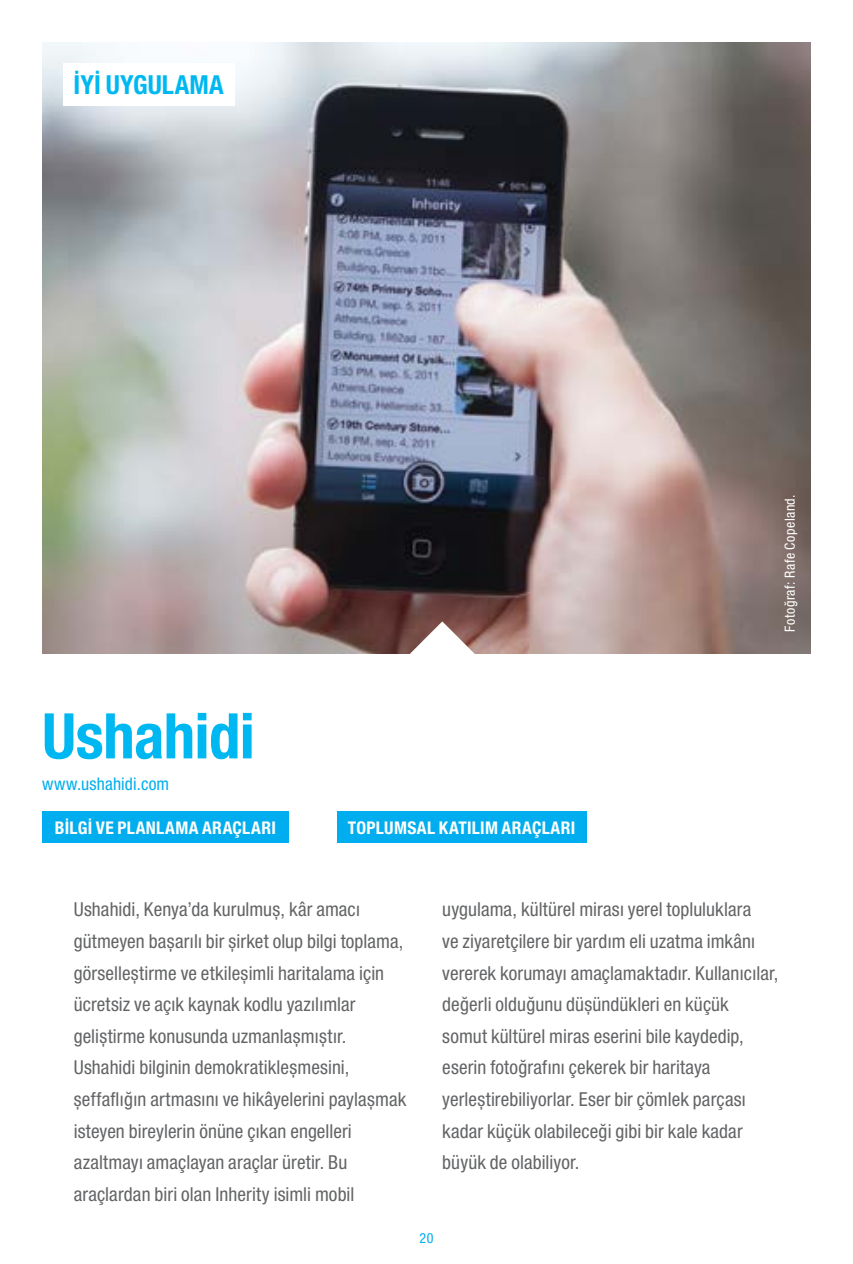
<style>
.page{position:relative;width:853px;height:1264px;background:#fff}
.page>*{position:absolute;margin:0;border:0;box-sizing:border-box;transform-origin:0 0}
.t1{font:700 condensed 63px "Helvetica Neue LT Pro";letter-spacing:-.01em;color:#00b8f1}
.t2{font:700 condensed 26.25px "Helvetica Neue LT Pro";letter-spacing:.005em;color:#00b8f1}
.t3{font:condensed 19.25px/31.7px "Helvetica Neue LT Pro";letter-spacing:.005em;color:#636466}
.t4{font:700 condensed 17.5px "Helvetica Neue LT Pro";letter-spacing:.02em;color:#fff}
.t5{font:condensed 17.5px "Helvetica Neue LT Pro";letter-spacing:.01em;color:#00aeef}
.t6{font:condensed 14px "Helvetica Neue LT Pro";letter-spacing:.035em;color:#fff}
.t7{font:condensed 14px "Helvetica Neue LT Pro";color:#00aeef}
</style>
<div class="page">
<img style="left:42px;top:42px;width:769px;height:611px">
<div style="left:63px;top:63px;width:172px;height:42px;background:#fff"></div>
<svg style="left:400px;top:621px;width:84px;height:33px"></svg>
<div style="left:337px;top:811px;width:249px;height:32px;background:#00aeef"></div>
<div style="left:42px;top:811px;width:246px;height:32px;background:#00aeef"></div>
<h2 class="t2" style="left:74px;top:68px;width:152px">İYİ UYGULAMA</h2>
<h1 class="t1" style="left:42px;top:698px;width:214px">Ushahidi</h1>
<p class="t5" style="left:42px;top:773px;width:129px">www.ushahidi.com</p>
<p class="t4" style="left:55px;top:816px;width:223px">BİLGİ VE PLANLAMA ARAÇLARI</p>
<p class="t4" style="left:348px;top:816px;width:229px">TOPLUMSAL KATILIM ARAÇLARI</p>
<p class="t6" style="left:782px;top:632px;width:139px;rotate:-90deg">Fotoğraf: Rafe Copeland.</p>
<p class="t3" style="left:74px;top:893px;width:334px">Ushahidi, Kenya’da kurulmuş, kâr amacı gütmeyen başarılı bir şirket olup bilgi toplama, görselleştirme ve etkileşimli haritalama için ücretsiz ve açık kaynak kodlu yazılımlar geliştirme konusunda uzmanlaşmıştır.<br>Ushahidi bilginin demokratikleşmesini, şeffaflığın artmasını ve hikâyelerini paylaşmak isteyen bireylerin önüne çıkan engelleri azaltmayı amaçlayan araçlar üretir. Bu araçlardan biri olan Inherity isimli mobil</p>
<p class="t3" style="left:442px;top:893px;width:338px">uygulama, kültürel mirası yerel topluluklara<br>ve ziyaretçilere bir yardım eli uzatma imkânı vererek korumayı amaçlamaktadır. Kullanıcılar, değerli olduğunu düşündükleri en küçük<br>somut kültürel miras eserini bile kaydedip, eserin fotoğrafını çekerek bir haritaya yerleştirebiliyorlar. Eser bir çömlek parçası kadar küçük olabileceği gibi bir kale kadar büyük de olabiliyor.</p>
<p class="t7" style="left:419px;top:1229px;width:16px">20</p>
</div>
